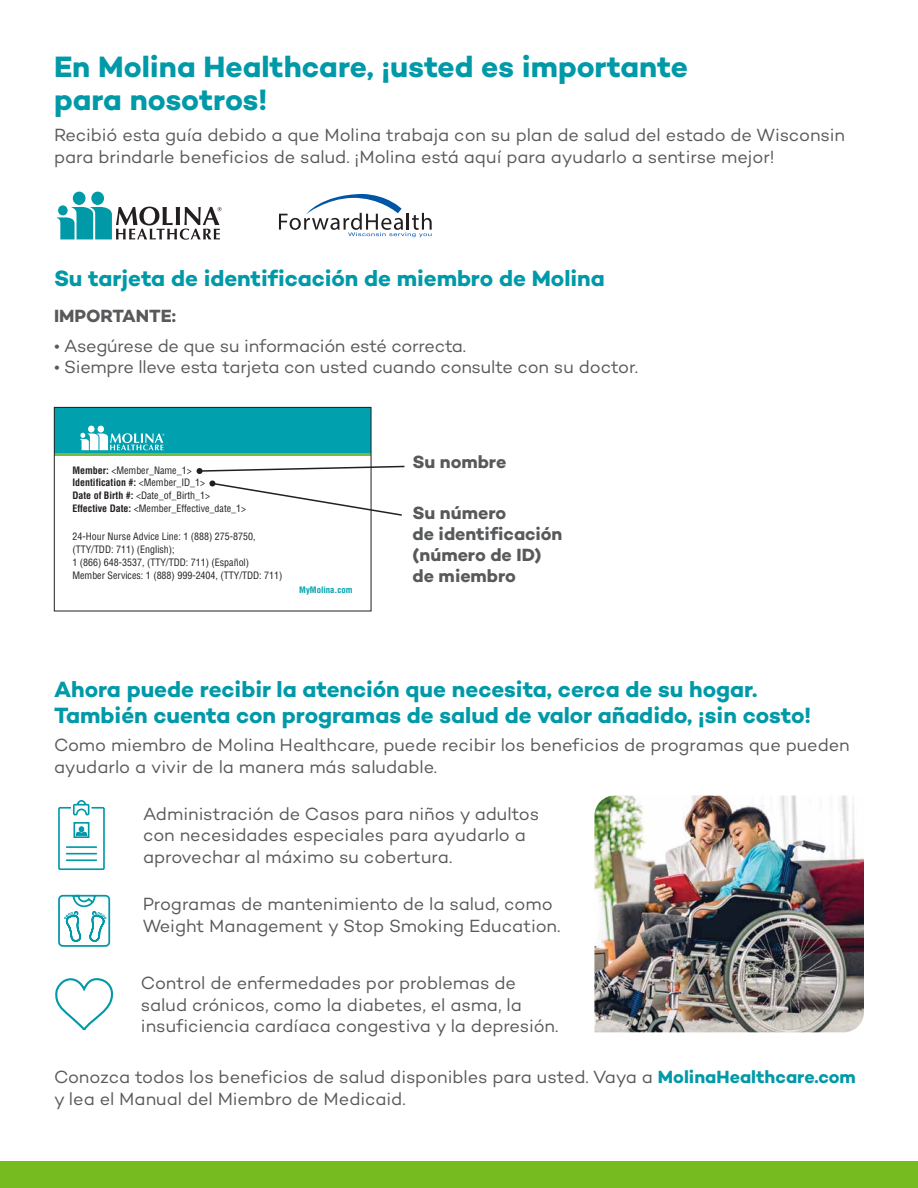
<style>
.page{position:relative;width:918px;height:1188px;background:#fff}
.page>*{position:absolute;margin:0;border:0;box-sizing:border-box;transform-origin:0 0}
.t1{font:700 30px/33px "Campton";color:#0099a8}
.t2{font:700 22.5px/25.5px "Campton";letter-spacing:-.005em;color:#0099a8}
.t3{font:18px/21.6px "Campton";letter-spacing:-.005em;color:#58595b}
.Body_2{font:700 18px "Campton";letter-spacing:-.005em;color:#58595b}
.t4{font:condensed 9.9px/12.9px "Helvetica";color:#231f20}
.t5{font:700 condensed 8.7px "Helvetica";color:#00a0af}
.s1{font-weight:700}
.s2{font-weight:700;color:#0099a8}
</style>
<div class="page">
<div style="left:0;top:1161px;width:918px;height:27px;background:#76bc21"></div>
<div style="left:54px;top:407px;width:317px;height:46px;background:#00a0af"></div>
<hr style="left:54px;top:453px;width:317px;height:3px;background:#76bc43">
<svg style="left:79px;top:426px;width:85px;height:24px"></svg>
<div style="left:54px;top:407px;width:317px;height:204px;border:1px solid #231f20"></div>
<svg style="left:197px;top:465px;width:208px;height:9px"></svg>
<svg style="left:209px;top:480px;width:193px;height:37px"></svg>
<div style="left:91px;top:192px;width:13px;height:13px;background:#0099a8;border-radius:50%"></div>
<div style="left:73px;top:192px;width:13px;height:13px;background:#0099a8;border-radius:50%"></div>
<svg style="left:56px;top:207px;width:166px;height:33px"></svg>
<div style="left:58px;top:205px;width:10px;height:10px;background:#0099a8;border-radius:50%"></div>
<svg style="left:279px;top:193px;width:153px;height:45px"></svg>
<svg style="left:58px;top:800px;width:47px;height:71px"></svg>
<div style="left:73px;top:822px;width:16px;height:16px;border:2px solid #0099a8"></div>
<hr style="left:67px;top:846px;width:29px;height:2px;background:#0099a8">
<hr style="left:67px;top:853px;width:29px;height:2px;background:#0099a8">
<hr style="left:67px;top:859px;width:29px;height:2px;background:#0099a8">
<svg style="left:55px;top:894px;width:59px;height:137px"></svg>
<img style="left:594px;top:796px;width:270px;height:236px">
<p class="t1" style="left:54px;top:50px;width:636px">En Molina Healthcare, ¡usted es importante para nosotros!</p>
<p class="t3" style="left:54px;top:124px;width:793px">Recibió esta guía debido a que Molina trabaja con su plan de salud del estado de Wisconsin para brindarle beneficios de salud. ¡Molina está aquí para ayudarlo a sentirse mejor!</p>
<p class="t2" style="left:54px;top:265px;width:552px">Su tarjeta de identificación de miembro de Molina</p>
<p class="Body_2" style="left:54px;top:304px;width:124px">IMPORTANTE:</p>
<p class="t3" style="left:54px;top:335px;width:414px">• Asegúrese de que su información esté correcta.</p>
<p class="t3" style="left:54px;top:356px;width:586px">• Siempre lleve esta tarjeta con usted cuando consulte con su doctor.</p>
<p class="t4" style="left:72px;top:463px;width:175px"><span class="s1">Member:</span> &lt;Member_Name_1&gt; <span class="s1">Identification #:</span> &lt;Member_ID_1&gt;<br><span class="s1">Date of Birth #:</span> &lt;Date_of_Birth_1&gt; <span class="s1">Effective Date:</span> &lt;Member_Effective_date_1&gt;</p>
<p class="t4" style="left:72px;top:530px;width:212px">24-Hour Nurse Advice Line: 1 (888) 275-8750, (TTY/TDD: 711) (English);<br>1 (866) 648-3537, (TTY/TDD: 711) (Español)<br>Member Services: 1 (888) 999-2404, (TTY/TDD: 711)</p>
<p class="t5" style="left:299px;top:584px;width:55px">MyMolina.com</p>
<p class="Body_2" style="left:413px;top:450px;width:95px">Su nombre</p>
<p class="Body_2" style="left:413px;top:501px;width:95px">Su número</p>
<p class="Body_2" style="left:413px;top:522px;width:151px">de identificación</p>
<p class="Body_2" style="left:413px;top:543px;width:130px">(número de ID)</p>
<p class="Body_2" style="left:413px;top:564px;width:105px">de miembro</p>
<p class="t2" style="left:54px;top:676px;width:759px">Ahora puede recibir la atención que necesita, cerca de su hogar.<br>También cuenta con programas de salud de valor añadido, ¡sin costo!</p>
<p class="t3" style="left:54px;top:734px;width:797px">Como miembro de Molina Healthcare, puede recibir los beneficios de programas que pueden ayudarlo a vivir de la manera más saludable.</p>
<p class="t3" style="left:143px;top:803px;width:398px">Administración de Casos para niños y adultos con necesidades especiales para ayudarlo a aprovechar al máximo su cobertura.</p>
<p class="t3" style="left:143px;top:893px;width:419px">Programas de mantenimiento de la salud, como<br>Weight Management y Stop Smoking Education.</p>
<p class="t3" style="left:141px;top:972px;width:419px">Control de enfermedades por problemas de salud crónicos, como la diabetes, el asma, la insuficiencia cardíaca congestiva y la depresión.</p>
<p class="t3" style="left:54px;top:1066px;width:803px">Conozca todos los beneficios de salud disponibles para usted. Vaya a <span class="s2">MolinaHealthcare.com </span>y lea el Manual del Miembro de Medicaid.</p>
</div>
